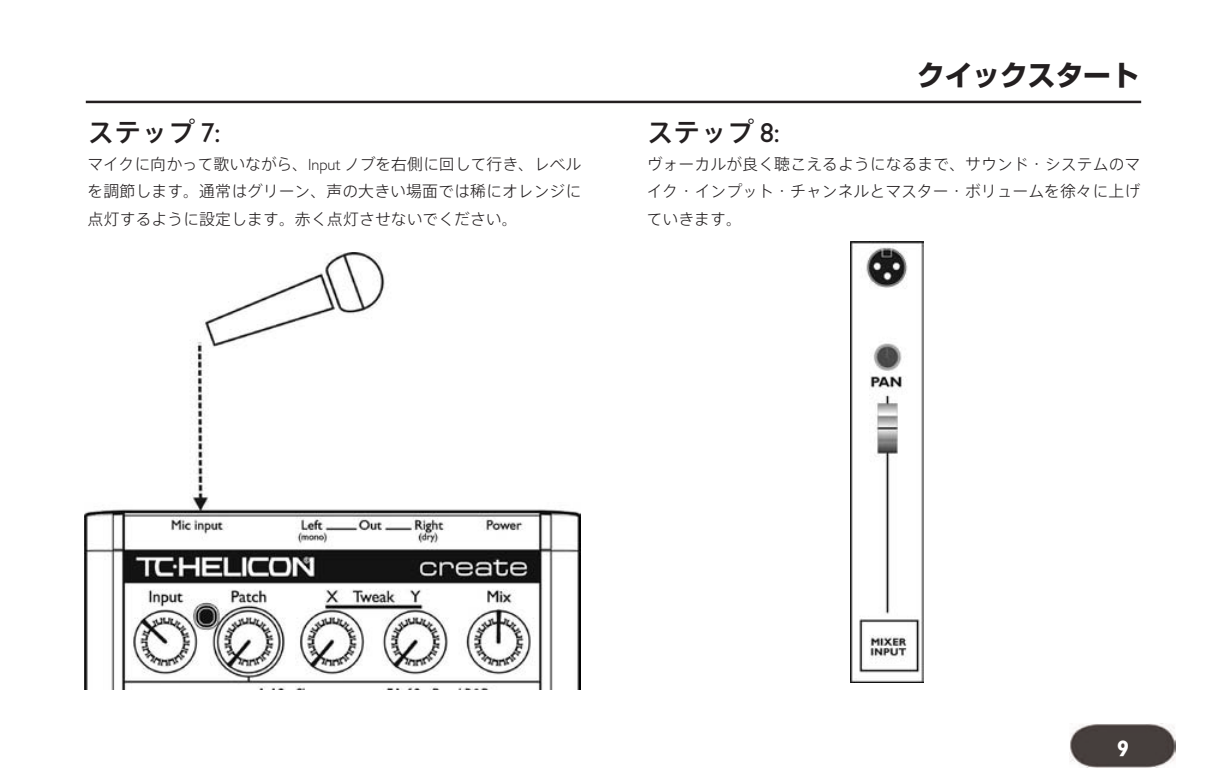
<style>
.page{position:relative;width:1205px;height:780px;background:#fff}
.page>*{position:absolute;margin:0;border:0;box-sizing:border-box;transform-origin:0 0}
.t1{font:700 28.25px "Shin Go Pro";color:#231f20}
.t2{font:500 26.75px "Axis Std";color:#231f20}
.t3{font:700 22.5px "Gill Sans";color:#fff}
.t4{font:300 15.75px/27.5px "Axis Std";color:#231f20;text-align:justify}
.s1{font-family:"Gill Sans";font-weight:400;font-size:27.5px}
.s2{font-family:"Gill Sans";font-size:16.25px}
</style>
<div class="page">
<img style="left:1069px;top:723px;width:107px;height:44px">
<hr style="left:86px;top:101px;width:1055px;height:2px;background:#231f20">
<img style="left:84px;top:253px;width:496px;height:436px">
<img style="left:850px;top:241px;width:74px;height:441px">
<h2 class="t2" style="left:88px;top:112px;width:134px">ステップ <span class="s1">7:</span></h2>
<p class="t4" style="left:88px;top:149px;width:495px">マイクに向かって歌いながら、<span class="s2">Input</span> ノブを右側に回して行き、レベルを調節します。通常はグリーン、声の大きい場面では稀にオレンジに点灯するように設定します。赤く点灯させないでください。</p>
<h1 class="t1" style="left:917px;top:53px;width:223px">クイックスタート</h1>
<h2 class="t2" style="left:647px;top:112px;width:134px">ステップ <span class="s1">8:</span></h2>
<p class="t4" style="left:647px;top:149px;width:495px">ヴォーカルが良く聴こえるようになるまで、サウンド・システムのマイク・インプット・チャンネルとマスター・ボリュームを徐々に上げていきます。</p>
<h3 class="t3" style="left:1117px;top:739px;width:14px">9</h3>
</div>
